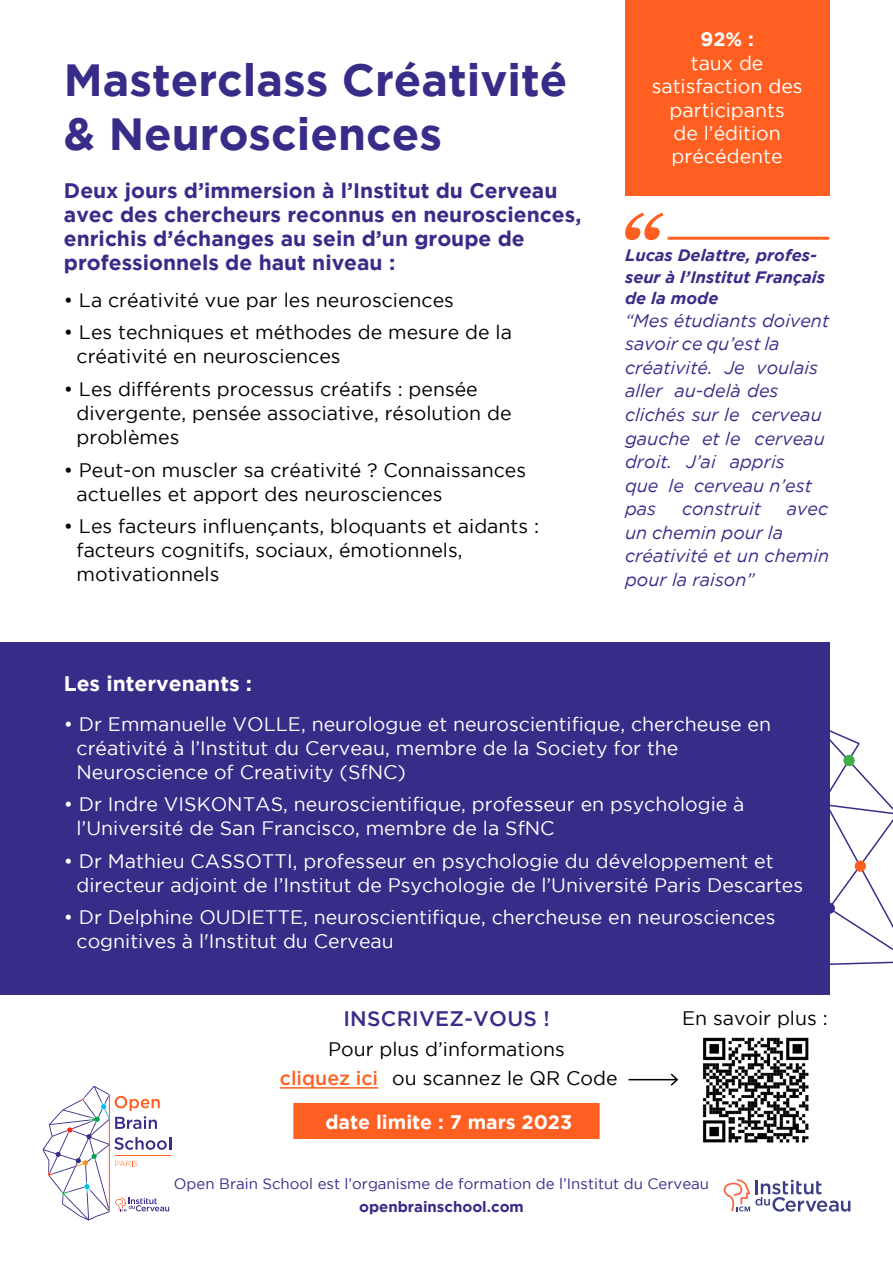
<style>
.page{position:relative;width:893px;height:1263px;background:#fff}
.page>*{position:absolute;margin:0;border:0;box-sizing:border-box;transform-origin:0 0}
.t1{font:700 45px/54px "Gotham";color:#382c89}
.t2{font:700 21px/24px "Gotham";color:#382c89}
.t3{font:700 21px "Gotham";color:#fff}
.t4{font:500 21px "Gotham";letter-spacing:.015em;color:#382c89}
.t5{font:19.5px/24px "Gotham";color:#fff}
.t6{font:19.5px/24px "Gotham";color:#000}
.t7{font:700 19.5px "Gotham";color:#fff}
.t8{font:italic 18px/23.5px "Gotham";color:#382c89}
.t9{font:italic 700 16.5px/21.6px "Gotham";color:#382c89}
.t10{font:15px "Gotham";color:#382c89}
.t11{font:700 15px "Gotham";color:#382c89}
.s1{font-weight:500;color:#ff6022}
</style>
<div class="page">
<svg style="left:727px;top:721px;width:166px;height:274px"></svg>
<div style="left:843px;top:755px;width:12px;height:11px;background:#41ad49;border-radius:50%"></div>
<div style="left:824px;top:903px;width:11px;height:11px;background:#382c89;border-radius:50%"></div>
<div style="left:855px;top:860px;width:11px;height:12px;background:#ff6022;border-radius:50%"></div>
<div style="left:293px;top:1103px;width:307px;height:36px;background:#ff6022"></div>
<div style="left:625px;top:0;width:204px;height:196px;background:#ff6022"></div>
<hr style="left:668px;top:237px;width:161px;height:3px;background:#ff6022">
<svg style="left:625px;top:213px;width:38px;height:27px"></svg>
<div style="left:0;top:642px;width:829px;height:352px;background:#382c89"></div>
<hr style="left:280px;top:1087px;width:98px;height:1px;background:#ff6022">
<hr style="left:628px;top:1079px;width:49px;height:1px;background:#000">
<svg style="left:669px;top:1073px;width:10px;height:13px"></svg>
<img style="left:702px;top:1037px;width:107px;height:106px">
<svg style="left:43px;top:1086px;width:128px;height:134px"></svg>
<svg style="left:724px;top:1179px;width:126px;height:32px"></svg>
<h1 class="t1" style="left:64px;top:52px;width:505px">Masterclass Créativité &amp; Neurosciences</h1>
<p class="t2" style="left:64px;top:178px;width:519px">Deux jours d’immersion à l’Institut du Cerveau avec des chercheurs reconnus en neurosciences, enrichis d’échanges au sein d’un groupe de professionnels de haut niveau :</p>
<p class="t6" style="left:64px;top:288px;width:392px">• La créativité vue par les neurosciences</p>
<p class="t6" style="left:77px;top:320px;width:437px;text-indent:-13px">• Les techniques et méthodes de mesure de la créativité en neurosciences</p>
<p class="t6" style="left:77px;top:377px;width:437px;text-indent:-13px">• Les différents processus créatifs : pensée divergente, pensée associative, résolution de problèmes</p>
<p class="t6" style="left:77px;top:457px;width:451px;text-indent:-13px">• Peut-on muscler sa créativité ? Connaissances actuelles et apport des neurosciences</p>
<p class="t6" style="left:77px;top:514px;width:464px;text-indent:-13px">• Les facteurs influençants, bloquants et aidants : facteurs cognitifs, sociaux, émotionnels, motivationnels</p>
<p class="t7" style="left:700px;top:28px;width:55px">92% :</p>
<p class="t5" style="left:652px;top:51px;width:152px;line-height:23.4px;text-align:center">taux de satisfaction des participants<br>de l’édition précédente</p>
<p class="t9" style="left:625px;top:244px;width:201px">Lucas Delattre, profes&shy;seur à l’Institut Français de la mode</p>
<p class="t8" style="left:625px;top:309px;width:206px">“Mes étudiants doivent savoir ce qu’est la créativité. Je voulais aller au-delà des clichés sur le cerveau gauche et le cerveau droit. J’ai appris<br>que le cerveau n’est pas</p>
<p class="t8" style="left:682px;top:497px;width:81px">construit</p>
<p class="t8" style="left:787px;top:497px;width:43px">avec</p>
<p class="t8" style="left:625px;top:520px;width:206px">un chemin pour la créativité et un chemin pour la raison”</p>
<p class="t3" style="left:64px;top:671px;width:190px">Les intervenants :</p>
<p class="t5" style="left:77px;top:711px;width:696px;text-indent:-13px">• Dr Emmanuelle VOLLE, neurologue et neuroscientifique, chercheuse en créativité à l’Institut du Cerveau, membre de la Society for the<br>Neuroscience of Creativity (SfNC)</p>
<p class="t5" style="left:77px;top:792px;width:669px;text-indent:-13px">• Dr Indre VISKONTAS, neuroscientifique, professeur en psychologie à l’Université de San Francisco, membre de la SfNC</p>
<p class="t5" style="left:77px;top:848px;width:728px;text-indent:-13px">• Dr Mathieu CASSOTTI, professeur en psychologie du développement et directeur adjoint de l’Institut de Psychologie de l’Université Paris Descartes</p>
<p class="t5" style="left:77px;top:905px;width:700px;text-indent:-13px">• Dr Delphine OUDIETTE, neuroscientifique, chercheuse en neurosciences cognitives à l'Institut du Cerveau</p>
<p class="t4" style="left:343px;top:1007px;width:208px">INSCRIVEZ-VOUS !</p>
<p class="t6" style="left:682px;top:1006px;width:147px">En savoir plus :</p>
<p class="t6" style="left:280px;top:1034px;width:339px;line-height:29px;text-align:center">Pour plus d’informations<br><span class="s1">cliquez ici</span> ou scannez le QR Code</p>
<p class="t7" style="left:325px;top:1110px;width:248px">date limite : 7 mars 2023</p>
<p class="t10" style="left:174px;top:1176px;width:537px">Open Brain School est l’organisme de formation de l’Institut du Cerveau</p>
<p class="t11" style="left:359px;top:1197px;width:166px">openbrainschool.com</p>
</div>
